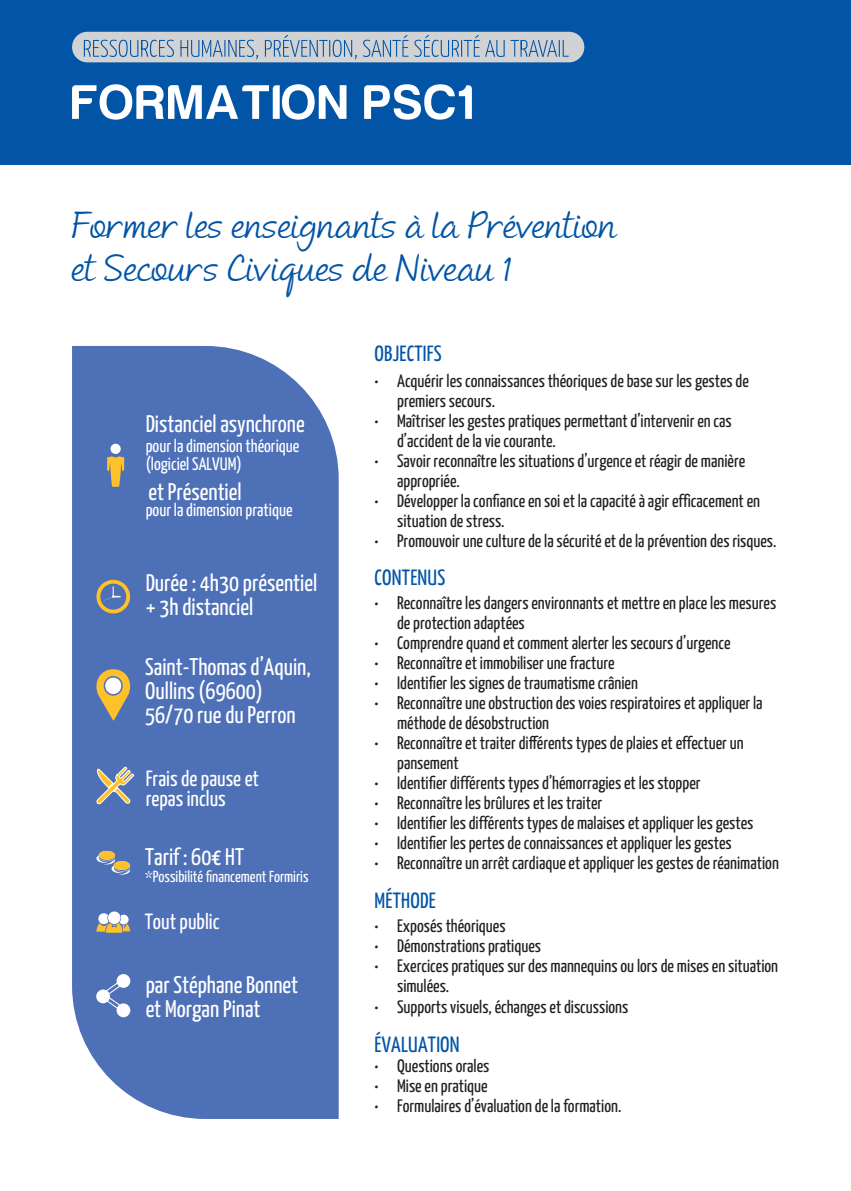
<style>
.page{position:relative;width:851px;height:1191px;background:#fff}
.page>*{position:absolute;margin:0;border:0;box-sizing:border-box;transform-origin:0 0}
.t1{font:50px "Harabara";letter-spacing:.05em;color:#fff}
.t2{font:36px "Andrea II Script Slant";color:#0154a6}
.t3{font:200 24px/24px "Yanone Kaffeesatz";color:#fff}
.t4{font:200 22px "Yanone Kaffeesatz";color:#fff}
.t5{font:200 22px "Yanone Kaffeesatz";letter-spacing:.01em;color:#0154a6}
.t6{font:200 18px/20px "Yanone Kaffeesatz";color:#231f20}
.t7{font:200 18px "Yanone Kaffeesatz";color:#fff}
.t8{font:200 16px "Yanone Kaffeesatz";color:#fff}
</style>
<div class="page">
<div style="left:0;top:0;width:850px;height:164px;background:#0154a6"></div>
<div style="left:72px;top:346px;width:266px;height:773px;background:#4e70b7"></div>
<svg style="left:96px;top:851px;width:34px;height:23px"></svg>
<div style="left:114px;top:861px;width:16px;height:9px;background:#fec12a;border-radius:50%"></div>
<div style="left:99px;top:851px;width:16px;height:8px;background:#fec12a;border-radius:50%"></div>
<svg style="left:96px;top:580px;width:34px;height:33px"></svg>
<svg style="left:96px;top:911px;width:34px;height:21px"></svg>
<svg style="left:96px;top:974px;width:34px;height:43px"></svg>
<svg style="left:107px;top:443px;width:17px;height:44px"></svg>
<svg style="left:96px;top:669px;width:34px;height:51px;background:#b7a87b"></svg>
<svg style="left:95px;top:750px;width:40px;height:55px;background:#7b8baa"></svg>
<div style="left:72px;top:32px;width:512px;height:30px;background:#d1d2d4;border-radius:15px"></div>
<svg style="left:84px;top:35px;width:484px;height:24px"></svg>
<p class="t1" style="left:72px;top:76px;width:402px">FORMATION PSC1</p>
<p class="t2" style="left:72px;top:205px;width:546px">Former les enseignants à la Prévention</p>
<p class="t2" style="left:72px;top:248px;width:441px">et Secours Civiques de Niveau 1</p>
<p class="t3" style="left:146px;top:410px;width:160px">Distanciel asynchrone</p>
<p class="t7" style="left:146px;top:432px;width:155px">pour la dimension théorique</p>
<p class="t7" style="left:146px;top:450px;width:98px">(logiciel SALVUM)</p>
<p class="t3" style="left:148px;top:478px;width:95px">et Présentiel</p>
<p class="t7" style="left:146px;top:496px;width:148px">pour la dimension pratique</p>
<p class="t3" style="left:146px;top:569px;width:173px">Durée : 4h30 présentiel + 3h distanciel</p>
<p class="t3" style="left:145px;top:653px;width:167px">Saint-Thomas d’Aquin,<br>Oullins (69600)</p>
<p class="t3" style="left:145px;top:701px;width:152px">56/70 rue du Perron</p>
<p class="t4" style="left:146px;top:762px;width:115px">Frais de pause et</p>
<p class="t4" style="left:146px;top:782px;width:82px">repas inclus</p>
<p class="t3" style="left:145px;top:842px;width:100px">Tarif : 60€ HT</p>
<p class="t8" style="left:145px;top:864px;width:165px">*Possibilité financement Formiris</p>
<p class="t4" style="left:145px;top:905px;width:76px">Tout public</p>
<p class="t3" style="left:146px;top:971px;width:154px">par Stéphane Bonnet</p>
<p class="t3" style="left:146px;top:995px;width:116px">et Morgan Pinat</p>
<p class="t5" style="left:374px;top:337px;width:69px">OBJECTIFS</p>
<p class="t6" style="left:397px;top:369px;width:353px;text-indent:-23px">• Acquérir les connaissances théoriques de base sur les gestes de premiers secours.</p>
<p class="t6" style="left:397px;top:409px;width:336px;text-indent:-23px">• Maîtriser les gestes pratiques permettant d’intervenir en cas d’accident de la vie courante.</p>
<p class="t6" style="left:397px;top:449px;width:349px;text-indent:-23px">• Savoir reconnaître les situations d’urgence et réagir de manière appropriée.</p>
<p class="t6" style="left:397px;top:489px;width:364px;text-indent:-23px">• Développer la confiance en soi et la capacité à agir efficacement en situation de stress.</p>
<p class="t6" style="left:374px;top:529px;width:403px">• Promouvoir une culture de la sécurité et de la prévention des risques.</p>
<p class="t5" style="left:374px;top:562px;width:72px">CONTENUS</p>
<p class="t6" style="left:397px;top:592px;width:380px;text-indent:-23px">• Reconnaître les dangers environnants et mettre en place les mesures de protection adaptées</p>
<p class="t6" style="left:374px;top:632px;width:357px">• Comprendre quand et comment alerter les secours d’urgence</p>
<p class="t6" style="left:374px;top:652px;width:242px">• Reconnaître et immobiliser une fracture</p>
<p class="t6" style="left:374px;top:672px;width:265px">• Identifier les signes de traumatisme crânien</p>
<p class="t6" style="left:397px;top:692px;width:367px;text-indent:-23px">• Reconnaître une obstruction des voies respiratoires et appliquer la méthode de désobstruction</p>
<p class="t6" style="left:397px;top:732px;width:348px;text-indent:-23px">• Reconnaître et traiter différents types de plaies et effectuer un pansement</p>
<p class="t6" style="left:374px;top:772px;width:327px">• Identifier différents types d’hémorragies et les stopper</p>
<p class="t6" style="left:374px;top:792px;width:229px">• Reconnaître les brûlures et les traiter</p>
<p class="t6" style="left:374px;top:812px;width:380px">• Identifier les différents types de malaises et appliquer les gestes</p>
<p class="t6" style="left:374px;top:832px;width:359px">• Identifier les pertes de connaissances et appliquer les gestes</p>
<p class="t6" style="left:374px;top:852px;width:406px">• Reconnaître un arrêt cardiaque et appliquer les gestes de réanimation</p>
<p class="t5" style="left:374px;top:884px;width:63px">MÉTHODE</p>
<p class="t6" style="left:374px;top:914px;width:133px">• Exposés théoriques</p>
<p class="t6" style="left:374px;top:934px;width:168px">• Démonstrations pratiques</p>
<p class="t6" style="left:397px;top:954px;width:382px;text-indent:-23px">• Exercices pratiques sur des mannequins ou lors de mises en situation simulées.</p>
<p class="t6" style="left:374px;top:996px;width:255px">• Supports visuels, échanges et discussions</p>
<p class="t5" style="left:374px;top:1028px;width:87px">ÉVALUATION</p>
<p class="t6" style="left:374px;top:1054px;width:116px">• Questions orales</p>
<p class="t6" style="left:374px;top:1074px;width:115px">• Mise en pratique</p>
<p class="t6" style="left:374px;top:1094px;width:248px">• Formulaires d’évaluation de la formation.</p>
</div>
